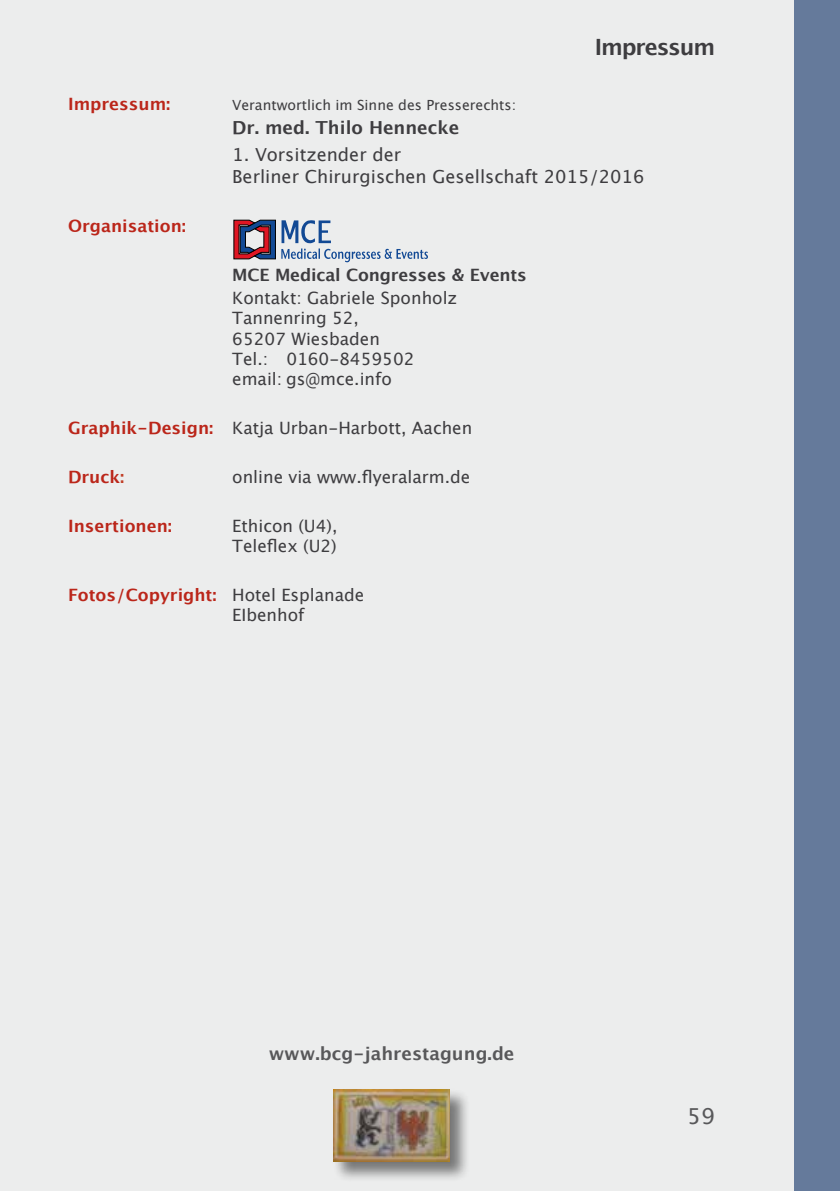
<style>
.page{position:relative;width:840px;height:1191px;background:#fff}
.page>*{position:absolute;margin:0;border:0;box-sizing:border-box;transform-origin:0 0}
.t1{font:700 22.4px "Lucida Grande";letter-spacing:-.05em;color:#3e3d40}
.t2{font:22px "Lucida Grande";color:#58585a}
.t3{font:18px/21.6px "Lucida Grande";color:#3e3d40}
.t4{font:700 18px "Lucida Grande";color:#58585a}
.t5{font:700 18px "Lucida Grande";color:#3e3d40}
.t6{font:17px/20.4px "Lucida Grande";color:#3e3d40}
.t7{font:700 17px "Lucida Grande";color:#bb261a}
.t8{font:700 17px "Lucida Grande";letter-spacing:-.01em;color:#3e3d40}
.t9{font:14px "Lucida Grande";color:#3e3d40}
.s1{font-weight:700;color:#bb261a}
.s2{color:#c13e26}
</style>
<div class="page">
<div style="left:0;top:0;width:839px;height:1191px;background:#eceded"></div>
<div style="left:332px;top:1088px;width:138px;height:94px;background:#000;opacity:.5"></div>
<img style="left:333px;top:1089px;width:116px;height:72px">
<div style="left:794px;top:0;width:45px;height:1191px;background:#657a9b"></div>
<svg style="left:234px;top:220px;width:41px;height:39px"></svg>
<svg style="left:281px;top:220px;width:147px;height:42px"></svg>
<h1 class="t1" style="left:594px;top:29px;width:122px">Impressum</h1>
<p class="t7" style="left:68px;top:90px;width:104px">Impressum:</p>
<p class="t9" style="left:232px;top:97px;width:285px">Verantwortlich im Sinne des Presserechts:</p>
<p class="t5" style="left:232px;top:113px;width:228px">Dr. med. Thilo Hennecke</p>
<p class="t3" style="left:232px;top:144px;width:413px">1. Vorsitzender der<br>Berliner Chirurgischen Gesellschaft 2015/2016</p>
<p class="t7" style="left:68px;top:212px;width:119px">Organisation:</p>
<p class="t8" style="left:232px;top:261px;width:296px">MCE Medical Congresses &amp; Events</p>
<p class="t6" style="left:232px;top:288px;width:226px">Kontakt: Gabriele Sponholz<br>Tannenring 52,<br>65207 Wiesbaden<br>Tel.: 0160-8459502 email: gs@mce.info</p>
<p class="t6" style="left:68px;top:418px;width:405px"><span class="s1">Graphik-Design:</span> Katja Urban-Harbott, Aachen</p>
<p class="t7" style="left:68px;top:463px;width:58px">Druck<span class="s2">:</span></p>
<p class="t6" style="left:232px;top:467px;width:239px">online via www.flyeralarm.de</p>
<p class="t7" style="left:68px;top:512px;width:105px">Insertionen:</p>
<p class="t6" style="left:232px;top:515px;width:107px">Ethicon (U4),<br>Teleflex (U2)</p>
<p class="t6" style="left:232px;top:585px;width:134px;text-indent:-164px"><span class="s1">Fotos/Copyright:</span> Hotel Esplanade<br>EIbenhof</p>
<p class="t4" style="left:268px;top:1038px;width:247px">www.bcg-jahrestagung.de</p>
<p class="t2" style="left:687px;top:1103px;width:29px">59</p>
</div>
